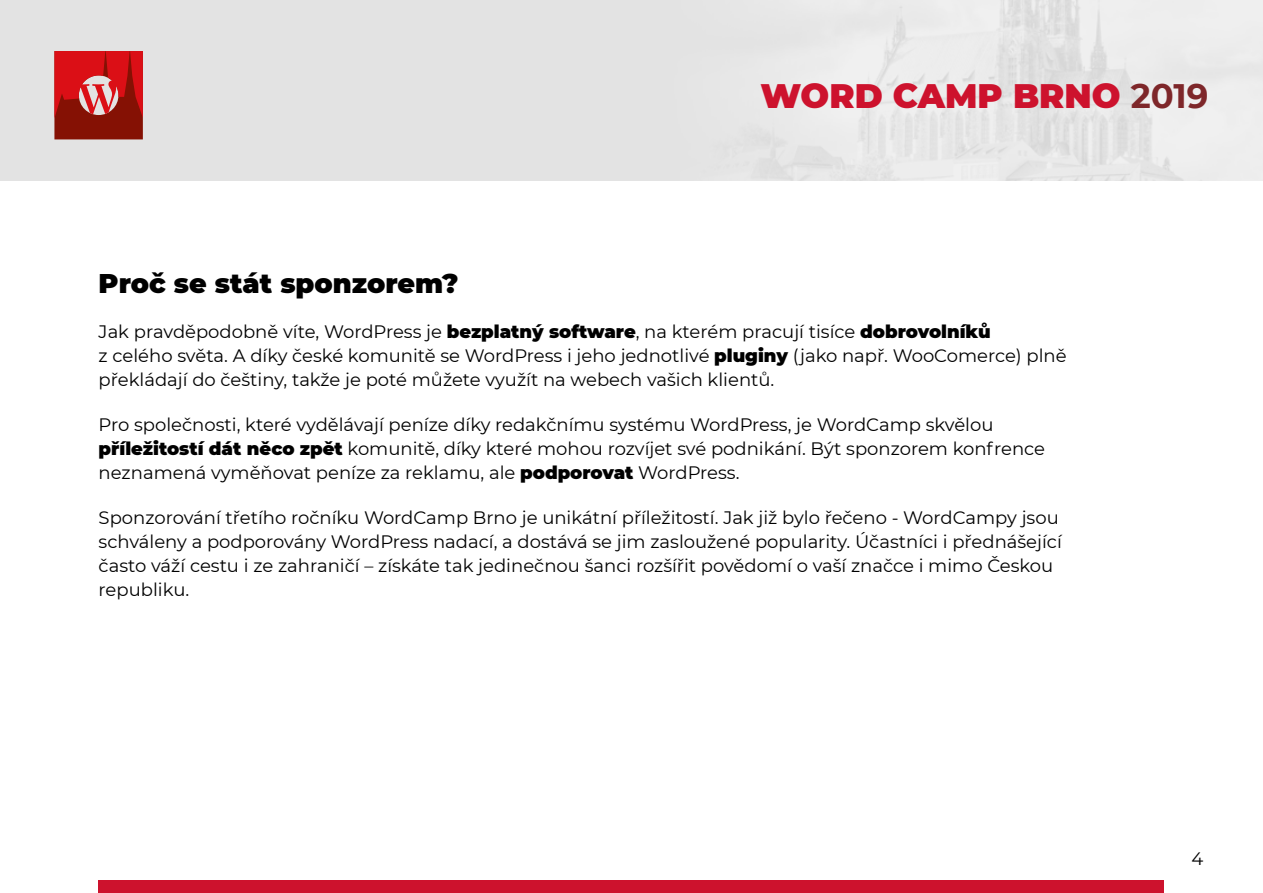
<style>
.page{position:relative;width:1263px;height:893px;background:#fff}
.page>*{position:absolute;margin:0;border:0;box-sizing:border-box;transform-origin:0 0}
.t1{font:900 33.9px "Montserrat";color:#cd122d}
.t2{font:900 27px "Montserrat";color:#000}
.t3{font:18px/24px "Montserrat";color:#000}
.s1{font-weight:700;color:#7e272a}
.s2{font-weight:900}
</style>
<div class="page">
<div style="left:0;top:0;width:1263px;height:181px;background:#e3e3e3"></div>
<img style="left:816px;top:0;width:447px;height:181px">
<svg style="left:54px;top:51px;width:89px;height:88px;background:#b72422"></svg>
<div style="left:99px;top:880px;width:1065px;height:13px;background:#cd122d"></div>
<h1 class="t1" style="left:760px;top:70px;width:449px">WORD CAMP BRNO <span class="s1">2019</span></h1>
<h2 class="t2" style="left:99px;top:263px;width:361px">Proč se stát sponzorem?</h2>
<p class="t3" style="left:99px;top:319px;width:969px">Jak pravděpodobně víte, WordPress je <span class="s2">bezplatný software</span>, na kterém pracují tisíce <span class="s2">dobrovolníků<br></span>z celého světa. A díky české komunitě se WordPress i jeho jednotlivé <span class="s2">pluginy</span> (jako např. WooComerce) plně překládají do češtiny, takže je poté můžete využít na webech vašich klientů.</p>
<p class="t3" style="left:99px;top:412px;width:948px">Pro společnosti, které vydělávají peníze díky redakčnímu systému WordPress, je WordCamp skvělou <span class="s2">příležitostí dát něco zpět</span> komunitě, díky které mohou rozvíjet své podnikání. Být sponzorem konfrence neznamená vyměňovat peníze za reklamu, ale <span class="s2">podporovat</span> WordPress.</p>
<p class="t3" style="left:99px;top:505px;width:965px">Sponzorování třetího ročníku WordCamp Brno je unikátní příležitostí. Jak již bylo řečeno - WordCampy jsou schváleny a podporovány WordPress nadací, a dostává se jim zasloužené popularity. Účastníci i přednášející často váží cestu i ze zahraničí – získáte tak jedinečnou šanci rozšířit povědomí o vaší značce i mimo Českou republiku.</p>
<p class="t3" style="left:1191px;top:846px;width:13px">4</p>
</div>
